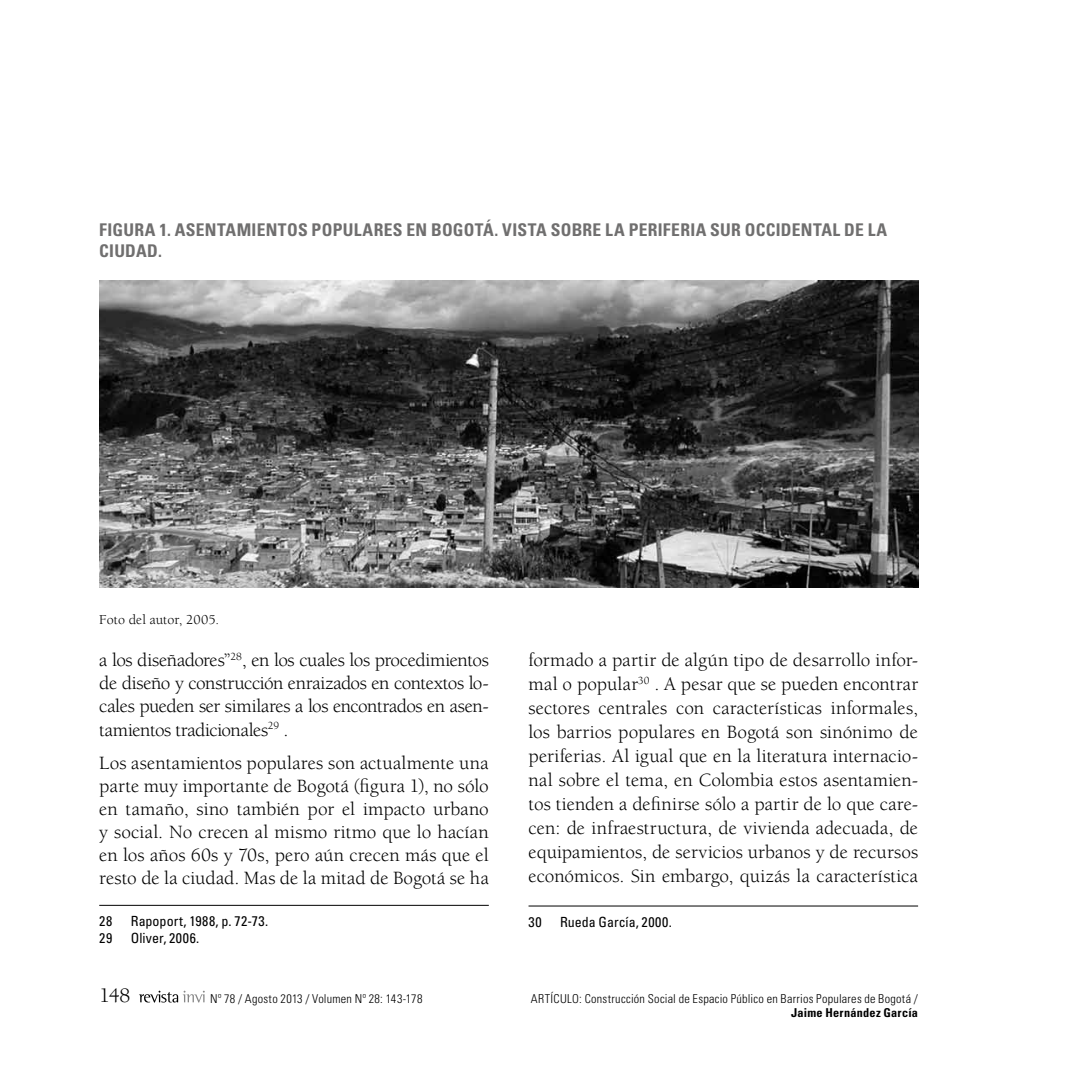
<style>
.page{position:relative;width:1067px;height:1067px;background:#fff}
.page>*{position:absolute;margin:0;border:0;box-sizing:border-box;transform-origin:0 0}
.t1{font:21px "Berkeley Std";color:#000}
.t2{font:19.25px/24px "Berkeley Std";letter-spacing:-.005em;color:#000;text-align:justify}
.t3{font:700 condensed 17.5px/21px "Univers LT Std";letter-spacing:.015em;color:#706f6f}
.t4{font:condensed 14px/16.8px "Univers LT Std";letter-spacing:.025em;color:#000}
.t5{font:condensed 14px "Univers LT Std";color:#000}
.t6{font:14px "Berkeley Std";letter-spacing:.005em;color:#000}
.t7{font:300 condensed 12.25px/14.7px "Univers LT Std";letter-spacing:.02em;color:#000;text-align:right}
.s1{font-style:inherit}
.s2{font-weight:700}
</style>
<div class="page">
<svg style="left:139px;top:990px;width:66px;height:12px"></svg>
<hr style="left:99px;top:905px;width:390px;height:1px;background:#000">
<hr style="left:528px;top:905px;width:390px;height:1px;background:#000">
<img style="left:99px;top:280px;width:819px;height:307px">
<p class="t3" style="left:99px;top:219px;width:789px">FIGURA 1. ASENTAMIENTOS POPULARES EN BOGOTÁ. VISTA SOBRE LA PERIFERIA SUR OCCIDENTAL DE LA<br>CIUDAD.</p>
<p class="t6" style="left:99px;top:612px;width:121px">Foto del autor, 2005.</p>
<p class="t2" style="left:99px;top:649px;width:391px;line-height:23.1px">a los diseñadores”<sup>28</sup>, en los cuales los procedimientos de diseño y construcción enraizados en contextos lo&shy;cales pueden ser similares a los encontrados en asen&shy;tamientos tradicionales<sup>29</sup> .</p>
<p class="t2" style="left:99px;top:751px;width:391px;line-height:23.1px">Los asentamientos populares son actualmente una parte muy importante de Bogotá (figura 1), no sólo en tamaño, sino también por el impacto urbano y social. No crecen al mismo ritmo que lo hacían en los años 60s y 70s, pero aún crecen más que el resto de la ciudad. Mas de la mitad de Bogotá se ha</p>
<p class="t4" style="left:99px;top:912px;width:170px">28 Rapoport, 1988, p. 72-73.<br>29</p>
<p class="t4" style="left:131px;top:929px;width:70px">Oliver, 2006.</p>
<p class="t2" style="left:528px;top:648px;width:391px">formado a partir de algún tipo de desarrollo infor&shy;mal o popular<sup>30</sup> . A pesar que se pueden encontrar sectores centrales con características informales, los barrios populares en Bogotá son sinónimo de periferias. Al igual que en la literatura internacio&shy;nal sobre el tema, en Colombia estos asentamien&shy;tos tienden a definirse sólo a partir de lo que care&shy;cen: de infraestructura, de vivienda adecuada, de equipamientos, de servicios urbanos y de recursos económicos. Sin embargo, quizás la característica</p>
<p class="t5" style="left:528px;top:913px;width:145px">30 Rueda García, 2000.</p>
<p class="t1" style="left:99px;top:983px;width:33px">148</p>
<p class="t7" style="left:210px;top:990px;width:214px">Nº 78 / Agosto 2013 / Volumen Nº 28: 143-178</p>
<p class="t7" style="left:531px;top:990px;width:389px"><span class="s1">ARTÍCULO:</span> Construcción Social de Espacio Público en Barrios Populares de Bogotá /<br><span class="s2">JAIME HERNÁNDEZ GARCÍA</span></p>
</div>
